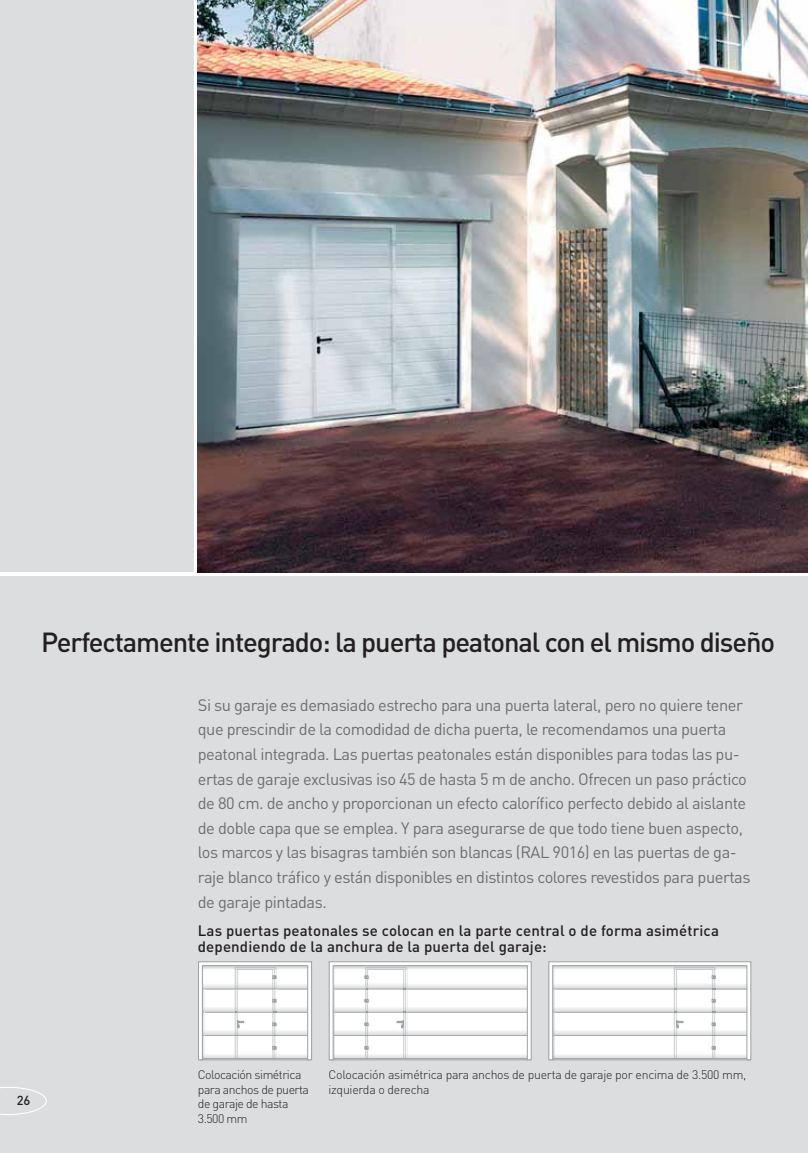
<style>
.page{position:relative;width:808px;height:1153px;background:#fff}
.page>*{position:absolute;margin:0;border:0;box-sizing:border-box;transform-origin:0 0}
.t1{font:500 27.3px "DIN";letter-spacing:-.04em;color:#231f20}
.t2{font:16.35px/24.6px "DIN";letter-spacing:-.03em;color:#6d6e70}
.t3{font:500 15px/15.6px "DIN";letter-spacing:.01em;color:#231f20}
.t4{font:500 12.9px "DIN";color:#231f20}
.t5{font:300 12.3px/14.7px "DIN";letter-spacing:-.02em;color:#231f20}
.t6{font:300 12.3px/14.7px "DIN";letter-spacing:-.04em;color:#231f20}
</style>
<div class="page">
<div style="left:0;top:576px;width:808px;height:576px;background:#dcddde"></div>
<img style="left:198px;top:0;width:610px;height:572px">
<svg style="left:328px;top:961px;width:204px;height:99px"></svg>
<svg style="left:548px;top:961px;width:203px;height:99px"></svg>
<svg style="left:198px;top:961px;width:114px;height:99px"></svg>
<svg style="left:0;top:1087px;width:47px;height:28px"></svg>
<div style="left:0;top:0;width:194px;height:572px;background:#dcddde"></div>
<h1 class="t1" style="left:41px;top:632px;width:735px">Perfectamente integrado: la puerta peatonal con el mismo diseño</h1>
<p class="t2" style="left:198px;top:694px;width:554px">Si su garaje es demasiado estrecho para una puerta lateral, pero no quiere tener que prescindir de la comodidad de dicha puerta, le recomendamos una puerta peatonal integrada. Las puertas peatonales están disponibles para todas las pu&shy;ertas de garaje exclusivas iso 45 de hasta 5 m de ancho. Ofrecen un paso práctico de 80 cm. de ancho y proporcionan un efecto calorí-co perfecto debido al aislante de doble capa que se emplea. Y para asegurarse de que todo tiene buen aspecto, los marcos y las bisagras también son blancas (RAL 9016) en las puertas de ga&shy;raje blanco trá-co y están disponibles en distintos colores revestidos para puertas de garaje pintadas.</p>
<p class="t3" style="left:198px;top:924px;width:523px">Las puertas peatonales se colocan en la parte central o de forma asimétrica dependiendo de la anchura de la puerta del garaje:</p>
<p class="t4" style="left:17px;top:1095px;width:15px">26</p>
<p class="t6" style="left:198px;top:1068px;width:113px">Colocación simétrica para anchos de puerta de garaje de hasta<br>3.500 mm</p>
<p class="t5" style="left:328px;top:1068px;width:419px">Colocación asimétrica para anchos de puerta de garaje por encima de 3.500 mm, izquierda o derecha</p>
</div>
